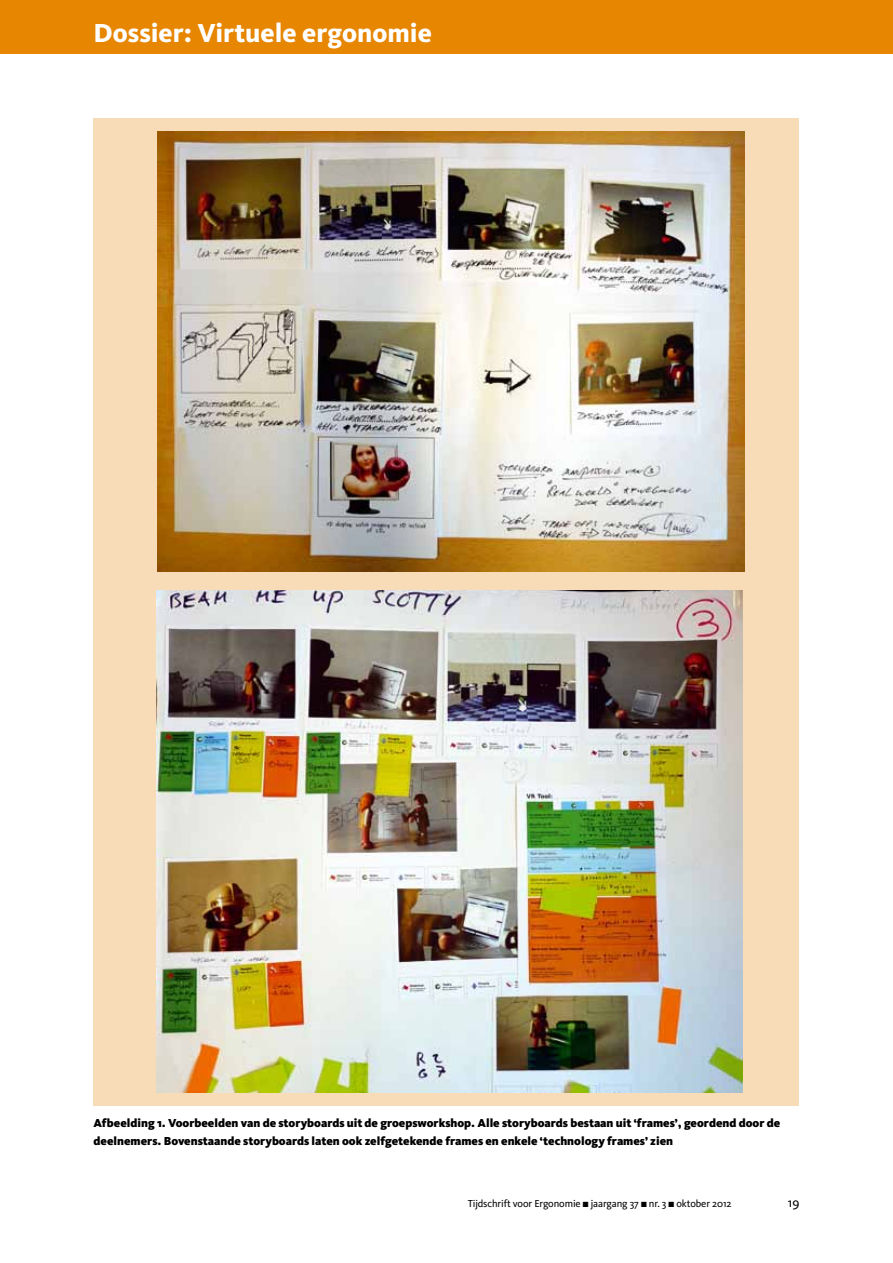
<style>
.page{position:relative;width:893px;height:1263px;background:#fff}
.page>*{position:absolute;margin:0;border:0;box-sizing:border-box;transform-origin:0 0}
.t1{font:800 27px "Kievit OT";color:#fff}
.t2{font:13.5px "Kievit OT";color:#000}
.t3{font:900 12px/18px "Kievit OT";color:#000}
.t4{font:10.5px "Kievit OT";letter-spacing:-.01em;color:#000}
</style>
<div class="page">
<div style="left:0;top:0;width:893px;height:54px;background:#e78600"></div>
<div style="left:94px;top:118px;width:705px;height:988px;background:#f8dcb7"></div>
<img style="left:158px;top:131px;width:587px;height:440px">
<img style="left:157px;top:591px;width:585px;height:502px">
<p class="t1" style="left:94px;top:16px;width:340px">Dossier: Virtuele ergonomie</p>
<p class="t3" style="left:94px;top:1114px;width:688px">Afbeelding 1. Voorbeelden van de storyboards uit de groepsworkshop. Alle storyboards bestaan uit ‘frames’, geordend door de deelnemers. Bovenstaande storyboards laten ook zelfgetekende frames en enkele ‘technology frames’ zien</p>
<p class="t4" style="left:468px;top:1197px;width:265px">Tijdschrift voor Ergonomie ■ jaargang 37 ■ nr. 3 ■ oktober 2012</p>
<p class="t2" style="left:788px;top:1194px;width:13px">19</p>
</div>
